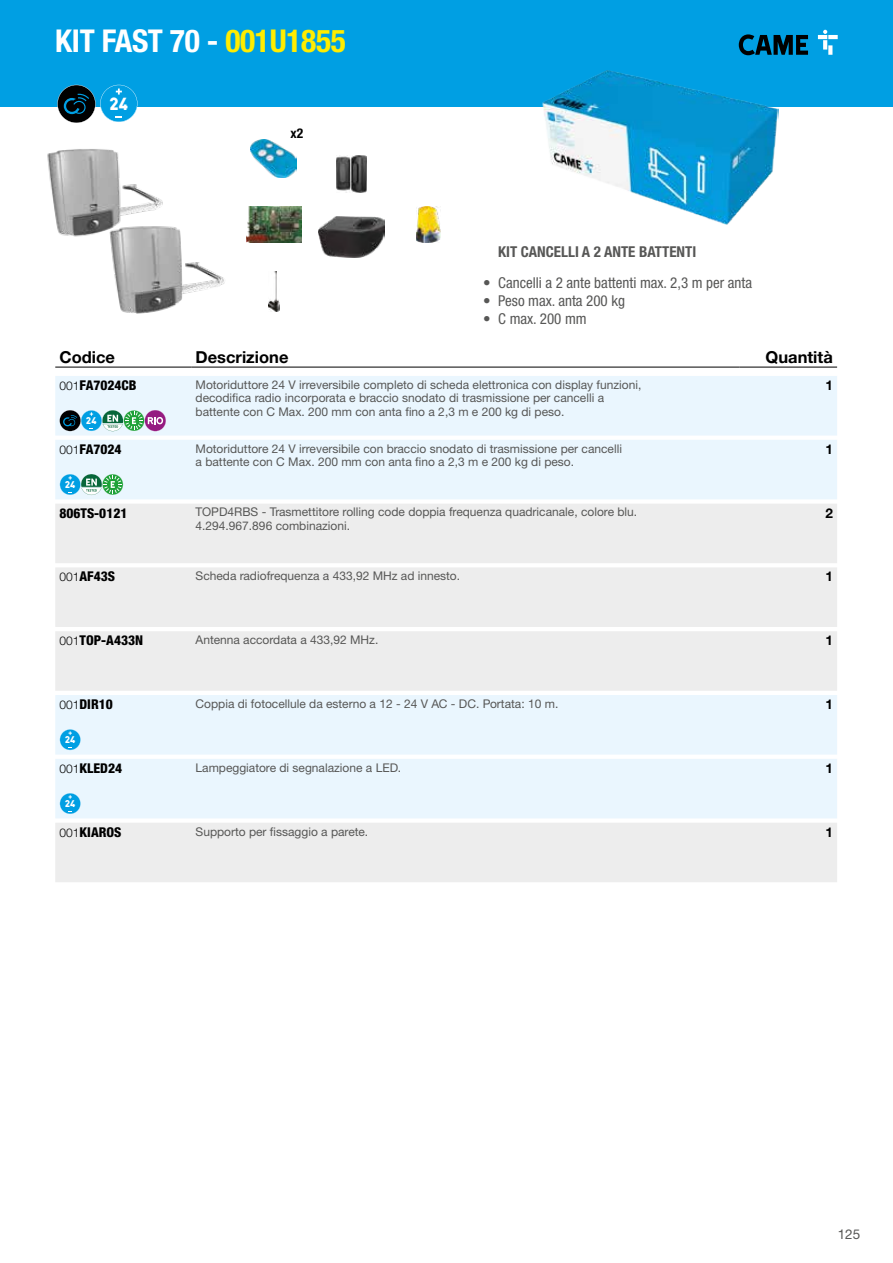
<style>
.page{position:relative;width:893px;height:1263px;background:#fff}
.page>*{position:absolute;margin:0;border:0;box-sizing:border-box;transform-origin:0 0}
.t1{font:700 condensed 31.5px "Helvetica Neue LTW1 G";letter-spacing:-.01em;color:#fff}
.t2{font:20.25px "Came Type";color:#fff}
.t3{font:700 16.5px "Helvetica Neue LTW1 G";color:#000}
.t4{font:condensed 15px "Helvetica Neue LTW1 G";color:#575756}
.t5{font:700 condensed 15px "Helvetica Neue LTW1 G";color:#575756}
.t6{font:800 condensed 13.5px "Helvetica Neue LTW1 G";color:#000}
.t7{font:700 13.5px "Helvetica Neue LTW1 G";color:#000}
.t8{font:13.5px "Helvetica Neue LTW1 G";color:#575756}
.t9{font:700 condensed 13.5px "Helvetica Neue LTW1 G";color:#000}
.t10{font:12px/13.5px "Helvetica Neue LTW1 G";color:#575756}
.t11{font:11.25px "Came Type";color:#fff}
.s1{color:#ffed00}
.s2{font-weight:300;font-stretch:normal;font-size:12px}
</style>
<div class="page">
<div style="left:0;top:0;width:893px;height:106px;background:#009fe3"></div>
<svg style="left:739px;top:34px;width:69px;height:21px"></svg>
<svg style="left:828px;top:35px;width:10px;height:4px"></svg>
<svg style="left:823px;top:40px;width:4px;height:10px"></svg>
<svg style="left:828px;top:45px;width:4px;height:10px"></svg>
<svg style="left:818px;top:30px;width:9px;height:9px"></svg>
<svg style="left:57px;top:85px;width:80px;height:38px"></svg>
<img style="left:47px;top:149px;width:178px;height:165px">
<img style="left:251px;top:140px;width:46px;height:37px">
<img style="left:246px;top:206px;width:55px;height:36px">
<img style="left:268px;top:271px;width:11px;height:40px">
<img style="left:336px;top:156px;width:31px;height:37px">
<img style="left:319px;top:216px;width:65px;height:42px">
<img style="left:417px;top:206px;width:24px;height:36px">
<img style="left:541px;top:70px;width:238px;height:155px">
<hr style="left:55px;top:367px;width:136px;height:1px;background:#000">
<hr style="left:191px;top:367px;width:548px;height:1px;background:#000">
<hr style="left:739px;top:367px;width:98px;height:1px;background:#000">
<div style="left:55px;top:376px;width:782px;height:123px;background:#eaf6fe"></div>
<svg style="left:55px;top:504px;width:782px;height:378px;background:#edf0f3"></svg>
<svg style="left:60px;top:410px;width:106px;height:21px;background:#7296a0"></svg>
<svg style="left:60px;top:474px;width:63px;height:21px"></svg>
<svg style="left:60px;top:729px;width:21px;height:21px"></svg>
<svg style="left:60px;top:793px;width:21px;height:21px"></svg>
<h1 class="t1" style="left:55px;top:22px;width:292px">KIT FAST 70 - <span class="s1">001U1855</span></h1>
<h2 class="t2" style="left:109px;top:93px;width:21px">24</h2>
<p class="t9" style="left:291px;top:125px;width:14px">x2</p>
<p class="t5" style="left:498px;top:243px;width:200px">KIT CANCELLI A 2 ANTE BATTENTI</p>
<p class="t4" style="left:483px;top:274px;width:270px">• Cancelli a 2 ante battenti max. 2,3 m per anta</p>
<p class="t4" style="left:483px;top:292px;width:143px">• Peso max. anta 200 kg</p>
<p class="t4" style="left:483px;top:310px;width:105px">• C max. 200 mm</p>
<h3 class="t3" style="left:60px;top:347px;width:57px">Codice</h3>
<h3 class="t3" style="left:196px;top:347px;width:94px">Descrizione</h3>
<h3 class="t3" style="left:766px;top:347px;width:69px">Quantità</h3>
<p class="t6" style="left:60px;top:377px;width:78px"><span class="s2">001</span>FA7024CB</p>
<p class="t10" style="left:196px;top:378px;width:447px">Motoriduttore 24 V irreversibile completo di scheda elettronica con display funzioni, decodifica radio incorporata e braccio snodato di trasmissione per cancelli a battente con C Max. 200 mm con anta fino a 2,3 m e 200 kg di peso.</p>
<p class="t7" style="left:825px;top:377px;width:9px">1</p>
<p class="t11" style="left:86px;top:415px;width:12px">24</p>
<p class="t6" style="left:60px;top:441px;width:63px"><span class="s2">001</span>FA7024</p>
<p class="t10" style="left:196px;top:441px;width:428px">Motoriduttore 24 V irreversibile con braccio snodato di trasmissione per cancelli a battente con C Max. 200 mm con anta fino a 2,3 m e 200 kg di peso.</p>
<p class="t7" style="left:825px;top:441px;width:9px">1</p>
<p class="t11" style="left:65px;top:478px;width:12px">24</p>
<p class="t6" style="left:60px;top:504px;width:69px">806TS-0121</p>
<p class="t10" style="left:196px;top:505px;width:443px">TOPD4RBS - Trasmettitore rolling code doppia frequenza quadricanale, colore blu.<br>4.294.967.896 combinazioni.</p>
<p class="t7" style="left:825px;top:504px;width:9px">2</p>
<p class="t6" style="left:60px;top:568px;width:57px"><span class="s2">001</span>AF43S</p>
<p class="t10" style="left:196px;top:569px;width:266px">Scheda radiofrequenza a 433,92 MHz ad innesto.</p>
<p class="t7" style="left:825px;top:568px;width:9px">1</p>
<p class="t6" style="left:60px;top:632px;width:85px"><span class="s2">001</span>TOP-A433N</p>
<p class="t10" style="left:196px;top:633px;width:184px">Antenna accordata a 433,92 MHz.</p>
<p class="t7" style="left:825px;top:632px;width:9px">1</p>
<p class="t6" style="left:60px;top:696px;width:55px"><span class="s2">001</span>DIR10</p>
<p class="t10" style="left:196px;top:697px;width:364px">Coppia di fotocellule da esterno a 12 - 24 V AC - DC. Portata: 10 m.</p>
<p class="t7" style="left:825px;top:696px;width:9px">1</p>
<p class="t11" style="left:65px;top:734px;width:12px">24</p>
<p class="t6" style="left:60px;top:760px;width:64px"><span class="s2">001</span>KLED24</p>
<p class="t10" style="left:196px;top:760px;width:207px">Lampeggiatore di segnalazione a LED.</p>
<p class="t7" style="left:825px;top:760px;width:9px">1</p>
<p class="t11" style="left:65px;top:798px;width:12px">24</p>
<p class="t6" style="left:60px;top:823px;width:63px"><span class="s2">001</span>KIAROS</p>
<p class="t10" style="left:196px;top:824px;width:174px">Supporto per fissaggio a parete.</p>
<p class="t7" style="left:825px;top:823px;width:9px">1</p>
<p class="t8" style="left:838px;top:1225px;width:24px">125</p>
</div>
